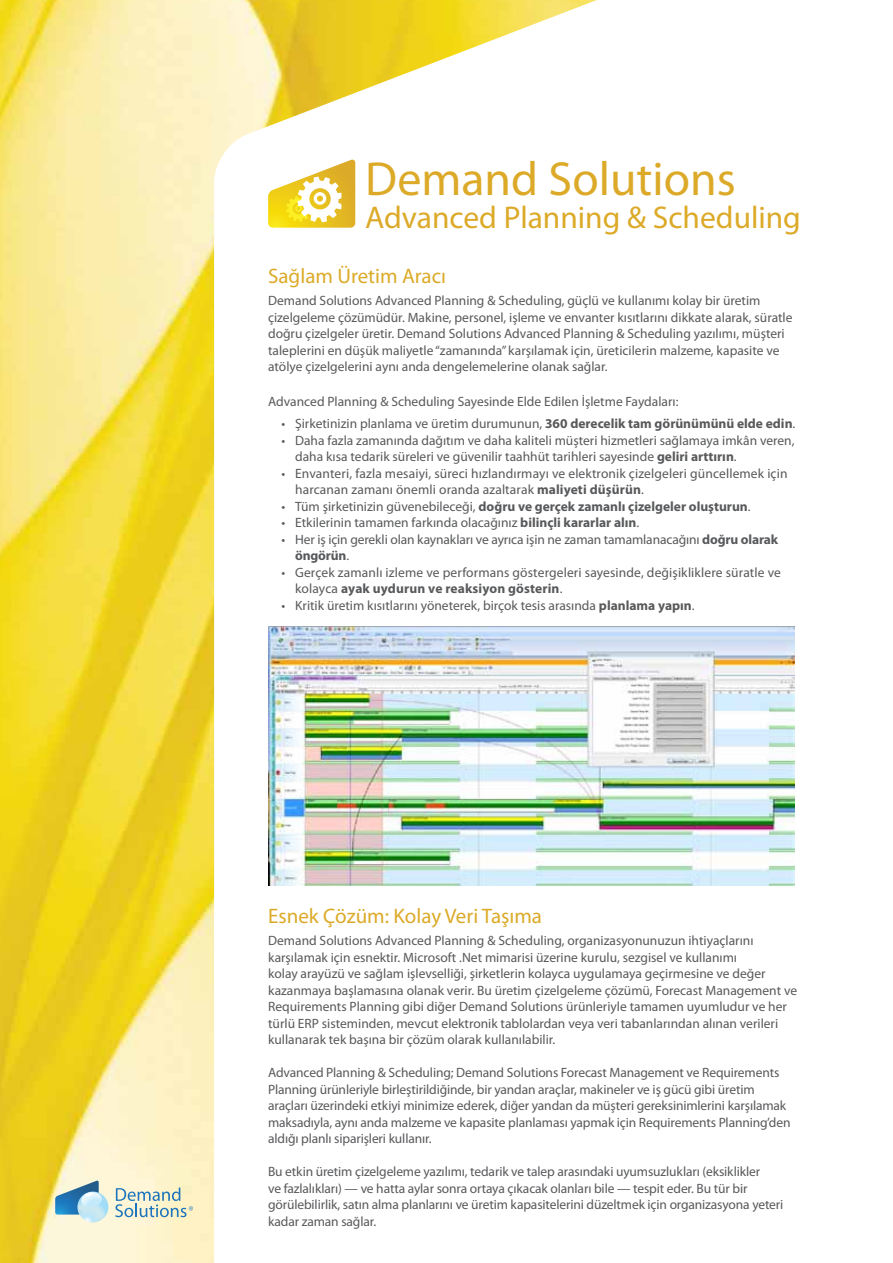
<style>
.page{position:relative;width:893px;height:1263px;background:#fff}
.page>*{position:absolute;margin:0;border:0;box-sizing:border-box;transform-origin:0 0}
.t1{font:48px "Myriad Pro";color:#dcaa28}
.t2{font:31.5px "Myriad Pro";color:#dcaa28}
.t3{font:21px "Myriad Pro";color:#dcaa28}
.t4{font:13.5px/16.5px "Myriad Pro";color:#58595b}
.t5{font:700 13.5px "Myriad Pro";color:#58595b}
.s1{font-weight:700}
.s2{font-weight:400}
</style>
<div class="page">
<img style="left:0;top:0;width:214px;height:1263px">
<svg style="left:214px;top:0;width:581px;height:906px"></svg>
<div style="left:77px;top:1191px;width:31px;height:31px;background:#9edcf8;border-radius:15px"></div>
<svg style="left:55px;top:1180px;width:51px;height:42px"></svg>
<svg style="left:115px;top:1187px;width:78px;height:30px"></svg>
<svg style="left:268px;top:160px;width:87px;height:68px"></svg>
<img style="left:268px;top:626px;width:527px;height:259px">
<h1 class="t1" style="left:365px;top:149px;width:372px">Demand Solutions</h1>
<h2 class="t2" style="left:365px;top:198px;width:437px">Advanced Planning &amp; Scheduling</h2>
<h3 class="t3" style="left:268px;top:263px;width:179px">Sağlam Üretim Aracı</h3>
<p class="t4" style="left:268px;top:292px;width:526px">Demand Solutions Advanced Planning &amp; Scheduling, güçlü ve kullanımı kolay bir üretim çizelgeleme çözümüdür. Makine, personel, işleme ve envanter kısıtlarını dikkate alarak, süratle doğru çizelgeler üretir. Demand Solutions Advanced Planning &amp; Scheduling yazılımı, müşteri taleplerini en düşük maliyetle “zamanında” karşılamak için, üreticilerin malzeme, kapasite ve atölye çizelgelerini aynı anda dengelemelerine olanak sağlar.</p>
<p class="t4" style="left:268px;top:393px;width:412px">Advanced Planning &amp; Scheduling Sayesinde Elde Edilen İşletme Faydaları:</p>
<p class="t4" style="left:282px;top:415px;width:515px">• Şirketinizin planlama ve üretim durumunun, <span class="s1">360 derecelik tam görünümünü elde edin</span>.</p>
<p class="t4" style="left:295px;top:432px;width:501px;text-indent:-14px">• Daha fazla zamanında dağıtım ve daha kaliteli müşteri hizmetleri sağlamaya imkân veren, daha kısa tedarik süreleri ve güvenilir taahhüt tarihleri sayesinde <span class="s1">geliri arttırın</span>.</p>
<p class="t4" style="left:295px;top:465px;width:494px;text-indent:-14px">• Envanteri, fazla mesaiyi, süreci hızlandırmayı ve elektronik çizelgeleri güncellemek için harcanan zamanı önemli oranda azaltarak <span class="s1">maliyeti düşürün</span>.</p>
<p class="t5" style="left:282px;top:497px;width:470px"><span class="s2">• Tüm şirketinizin güvenebileceği,</span> doğru ve gerçek zamanlı çizelgeler oluşturun<span class="s2">.</span></p>
<p class="t4" style="left:282px;top:514px;width:359px">• Etkilerinin tamamen farkında olacağınız <span class="s1">bilinçli kararlar alın</span>.</p>
<p class="t4" style="left:295px;top:531px;width:485px;text-indent:-14px">• Her iş için gerekli olan kaynakları ve ayrıca işin ne zaman tamamlanacağını <span class="s1">doğru olarak öngörün</span>.</p>
<p class="t4" style="left:295px;top:564px;width:487px;text-indent:-14px">• Gerçek zamanlı izleme ve performans göstergeleri sayesinde, değişikliklere süratle ve kolayca <span class="s1">ayak uydurun ve reaksiyon gösterin</span>.</p>
<p class="t4" style="left:282px;top:597px;width:415px">• Kritik üretim kısıtlarını yöneterek, birçok tesis arasında <span class="s1">planlama yapın</span>.</p>
<h3 class="t3" style="left:268px;top:903px;width:275px">Esnek Çözüm: Kolay Veri Taşıma</h3>
<p class="t4" style="left:268px;top:932px;width:531px">Demand Solutions Advanced Planning &amp; Scheduling, organizasyonunuzun ihtiyaçlarını karşılamak için esnektir. Microsoft .Net mimarisi üzerine kurulu, sezgisel ve kullanımı<br>kolay arayüzü ve sağlam işlevselliği, şirketlerin kolayca uygulamaya geçirmesine ve değer kazanmaya başlamasına olanak verir. Bu üretim çizelgeleme çözümü, Forecast Management ve Requirements Planning gibi diğer Demand Solutions ürünleriyle tamamen uyumludur ve her türlü ERP sisteminden, mevcut elektronik tablolardan veya veri tabanlarından alınan verileri kullanarak tek başına bir çözüm olarak kullanılabilir.</p>
<p class="t4" style="left:268px;top:1064px;width:524px">Advanced Planning &amp; Scheduling; Demand Solutions Forecast Management ve Requirements Planning ürünleriyle birleştirildiğinde, bir yandan araçlar, makineler ve iş gücü gibi üretim araçları üzerindeki etkiyi minimize ederek, diğer yandan da müşteri gereksinimlerini karşılamak maksadıyla, aynı anda malzeme ve kapasite planlaması yapmak için Requirements Planning’den aldığı planlı siparişleri kullanır.</p>
<p class="t4" style="left:268px;top:1163px;width:517px">Bu etkin üretim çizelgeleme yazılımı, tedarik ve talep arasındaki uyumsuzlukları (eksiklikler<br>ve fazlalıkları) — ve hatta aylar sonra ortaya çıkacak olanları bile — tespit eder. Bu tür bir görülebilirlik, satın alma planlarını ve üretim kapasitelerini düzeltmek için organizasyona yeteri kadar zaman sağlar.</p>
</div>
